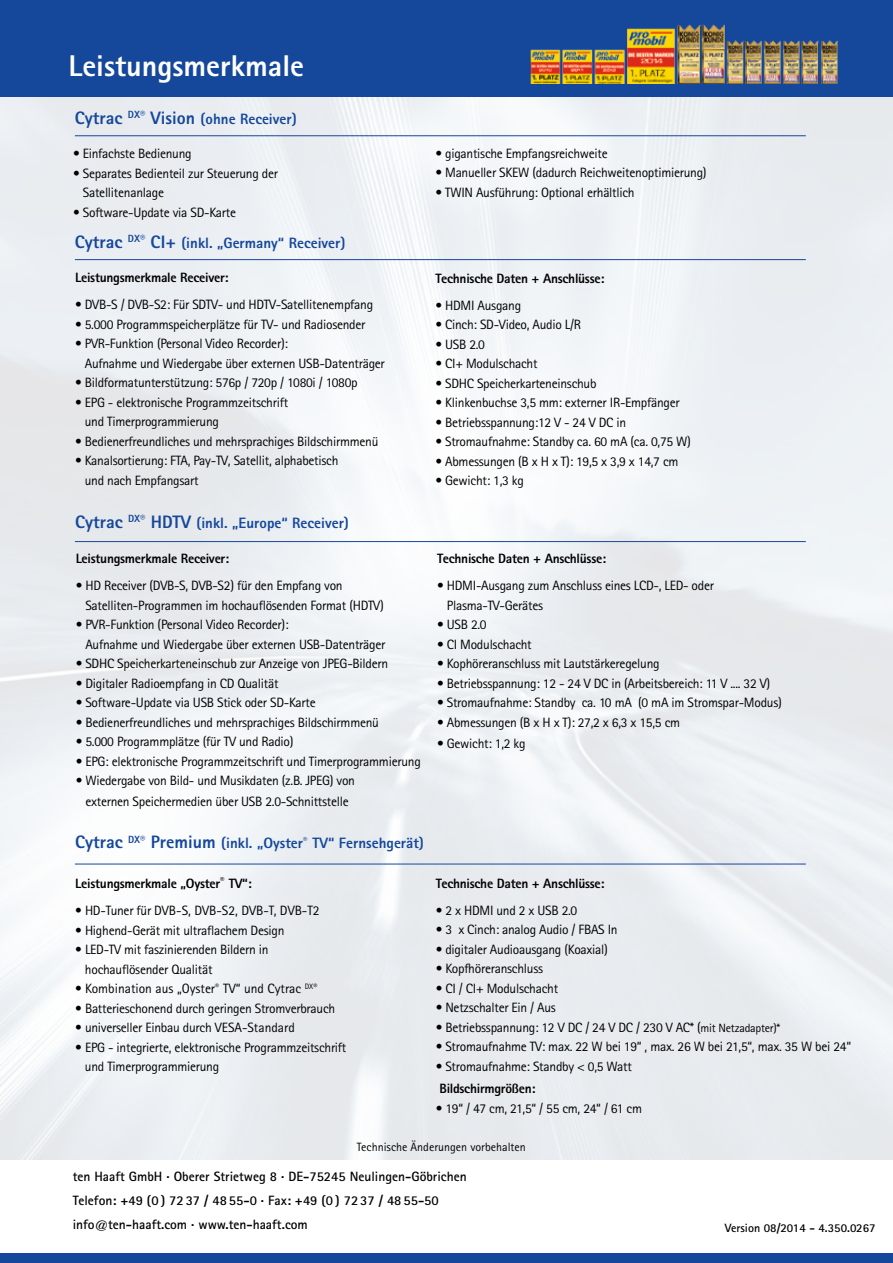
<style>
.page{position:relative;width:893px;height:1263px;background:#fff}
.page>*{position:absolute;margin:0;border:0;box-sizing:border-box;transform-origin:0 0}
.t1{font:800 30px "Rotis Sans Serif";color:#fff}
.t2{font:800 15px "Rotis Sans Serif";color:#15479b}
.t3{font:13.5px/19.5px "Rotis Sans Serif";letter-spacing:-.02em;color:#000}
.t4{font:800 13.5px "Rotis Sans Serif";letter-spacing:-.02em;color:#000}
.t5{font:700 13.5px/24px "Rotis Sans Serif";color:#000}
.t6{font:13.5px "Rotis Sans Serif";color:#000}
.t7{font:13.5px "Rotis Sans Serif";color:#010101}
.t8{font:12px "Rotis Sans Serif";color:#000}
.t9{font:700 12px "Rotis Sans Serif";color:#010101}
.s1{font-size:18px}
.s2{color:#000}
.s3{font-size:12px}
</style>
<div class="page">
<div style="left:0;top:1253px;width:893px;height:10px;background:#15479b"></div>
<img style="left:0;top:96px;width:893px;height:1063px">
<div style="left:0;top:0;width:893px;height:96px;background:#15479b"></div>
<hr style="left:75px;top:135px;width:731px;height:1px;background:#15479b">
<hr style="left:75px;top:259px;width:731px;height:1px;background:#15479b">
<hr style="left:75px;top:541px;width:731px;height:1px;background:#15479b">
<hr style="left:75px;top:864px;width:731px;height:1px;background:#15479b">
<img style="left:530px;top:25px;width:308px;height:59px">
<h1 class="t1" style="left:68px;top:46px;width:237px">Leistungsmerkmale</h1>
<p class="t2" style="left:75px;top:109px;width:223px"><span class="s1">Cytrac</span> <sup>DX®</sup> <span class="s1">Vision</span> (ohne Receiver)</p>
<p class="t3" style="left:73px;top:144px;width:120px">• Einfachste Bedienung</p>
<p class="t3" style="left:83px;top:163px;width:197px;text-indent:-10px">• Separates Bedienteil zur Steuerung der<br>Satellitenanlage</p>
<p class="t3" style="left:73px;top:202px;width:164px">• Software-Update via SD-Karte</p>
<p class="t2" style="left:75px;top:234px;width:272px"><span class="s1">Cytrac</span> <sup>DX®</sup> <span class="s1">CI+</span> (inkl. „Germany“ Receiver)</p>
<p class="t4" style="left:75px;top:269px;width:155px">Leistungsmerkmale Receiver:</p>
<p class="t3" style="left:75px;top:295px;width:300px">• DVB-S / DVB-S2: Für SDTV- und HDTV-Satellitenempfang</p>
<p class="t3" style="left:75px;top:314px;width:292px">• 5.000 Programmspeicherplätze für TV- und Radiosender</p>
<p class="t3" style="left:85px;top:334px;width:302px;text-indent:-10px">• PVR-Funktion (Personal Video Recorder):<br>Aufnahme und Wiedergabe über externen USB-Datenträger</p>
<p class="t3" style="left:75px;top:373px;width:284px">• Bildformatunterstützung: 576p / 720p / 1080i / 1080p</p>
<p class="t3" style="left:85px;top:392px;width:205px;text-indent:-10px">• EPG - elektronische Programmzeitschrift und Timerprogrammierung</p>
<p class="t3" style="left:75px;top:431px;width:305px">• Bedienerfreundliches und mehrsprachiges Bildschirmmenü</p>
<p class="t3" style="left:85px;top:451px;width:255px;text-indent:-10px">• Kanalsortierung: FTA, Pay-TV, Satellit, alphabetisch und nach Empfangsart</p>
<p class="t2" style="left:75px;top:513px;width:275px"><span class="s1">Cytrac</span> <sup>DX®</sup> <span class="s1">HDTV</span> (inkl. „Europe“ Receiver)</p>
<p class="t4" style="left:76px;top:550px;width:155px">Leistungsmerkmale Receiver:</p>
<p class="t3" style="left:85px;top:576px;width:300px;text-indent:-10px">• HD Receiver (DVB-S, DVB-S2) für den Empfang von<br>Satelliten-Programmen im hochauflösenden Format (HDTV)</p>
<p class="t3" style="left:85px;top:615px;width:302px;text-indent:-10px">• PVR-Funktion (Personal Video Recorder):<br>Aufnahme und Wiedergabe über externen USB-Datenträger</p>
<p class="t3" style="left:76px;top:654px;width:314px">• SDHC Speicherkarteneinschub zur Anzeige von JPEG-Bildern</p>
<p class="t3" style="left:76px;top:673px;width:204px">• Digitaler Radioempfang in CD Qualität</p>
<p class="t3" style="left:76px;top:693px;width:242px">• Software-Update via USB Stick oder SD-Karte</p>
<p class="t3" style="left:76px;top:712px;width:305px">• Bedienerfreundliches und mehrsprachiges Bildschirmmenü</p>
<p class="t3" style="left:76px;top:732px;width:219px">• 5.000 Programmplätze (für TV und Radio)</p>
<p class="t3" style="left:76px;top:751px;width:347px">• EPG: elektronische Programmzeitschrift und Timerprogrammierung</p>
<p class="t3" style="left:76px;top:770px;width:281px;line-height:21px;text-align:center">• Wiedergabe von Bild- und Musikdaten (z.B. JPEG) von externen Speichermedien über USB 2.0-Schnittstelle</p>
<p class="t2" style="left:75px;top:834px;width:350px"><span class="s1">Cytrac</span> <sup>DX®</sup> <span class="s1">Premium</span> (inkl. „Oyster<sup>®</sup> TV“ Fernsehgerät)</p>
<p class="t4" style="left:75px;top:875px;width:178px">Leistungsmerkmale „Oyster<sup>®</sup> TV“:</p>
<p class="t7" style="left:75px;top:903px;width:246px"><span class="s2">• HD-Tuner für</span> DVB-S, DVB-S2, DVB-T, DVB-T2</p>
<p class="t3" style="left:75px;top:920px;width:211px">• Highend-Gerät mit ultraflachem Design</p>
<p class="t3" style="left:85px;top:940px;width:185px;text-indent:-10px">• LED-TV mit faszinierenden Bildern in hochauflösender Qualität</p>
<p class="t6" style="left:75px;top:981px;width:243px">• Kombination aus „Oyster<sup>®</sup> TV“ und Cytrac <sup>DX®</sup></p>
<p class="t3" style="left:75px;top:998px;width:261px">• Batterieschonend durch geringen Stromverbrauch</p>
<p class="t3" style="left:75px;top:1018px;width:221px">• universeller Einbau durch VESA-Standard</p>
<p class="t3" style="left:85px;top:1037px;width:263px;text-indent:-10px">• EPG - integrierte, elektronische Programmzeitschrift und Timerprogrammierung</p>
<p class="t3" style="left:435px;top:143px;width:174px">• gigantische Empfangsreichweite</p>
<p class="t3" style="left:435px;top:163px;width:273px">• Manueller SKEW (dadurch Reichweitenoptimierung)</p>
<p class="t3" style="left:435px;top:182px;width:201px">• TWIN Ausführung: Optional erhältlich</p>
<p class="t4" style="left:435px;top:270px;width:170px">Technische Daten + Anschlüsse:</p>
<p class="t3" style="left:435px;top:296px;width:87px">• HDMI Ausgang</p>
<p class="t3" style="left:435px;top:315px;width:147px">• Cinch: SD-Video, Audio L/R</p>
<p class="t3" style="left:435px;top:335px;width:51px">• USB 2.0</p>
<p class="t3" style="left:435px;top:354px;width:104px">• CI+ Modulschacht</p>
<p class="t3" style="left:435px;top:374px;width:163px">• SDHC Speicherkarteneinschub</p>
<p class="t3" style="left:435px;top:393px;width:246px">• Klinkenbuchse 3,5 mm: externer IR-Empfänger</p>
<p class="t3" style="left:435px;top:412px;width:192px">• Betriebsspannung:12 V - 24 V DC in</p>
<p class="t3" style="left:435px;top:432px;width:257px">• Stromaufnahme: Standby ca. 60 mA (ca. 0,75 W)</p>
<p class="t3" style="left:435px;top:451px;width:244px">• Abmessungen (B x H x T): 19,5 x 3,9 x 14,7 cm</p>
<p class="t3" style="left:435px;top:471px;width:90px">• Gewicht: 1,3 kg</p>
<p class="t4" style="left:437px;top:550px;width:170px">Technische Daten + Anschlüsse:</p>
<p class="t3" style="left:447px;top:576px;width:269px;text-indent:-10px">• HDMI-Ausgang zum Anschluss eines LCD-, LED- oder<br>Plasma-TV-Gerätes</p>
<p class="t3" style="left:437px;top:615px;width:51px">• USB 2.0</p>
<p class="t3" style="left:437px;top:634px;width:96px">• CI Modulschacht</p>
<p class="t3" style="left:437px;top:654px;width:224px">• Kophöreranschluss mit Lautstärkeregelung</p>
<p class="t3" style="left:437px;top:673px;width:335px">• Betriebsspannung: 12 - 24 V DC in (Arbeitsbereich: 11 V .... 32 V)</p>
<p class="t3" style="left:437px;top:693px;width:346px">• Stromaufnahme: Standby ca. 10 mA (0 mA im Stromspar-Modus)</p>
<p class="t3" style="left:437px;top:712px;width:244px">• Abmessungen (B x H x T): 27,2 x 6,3 x 15,5 cm</p>
<p class="t3" style="left:437px;top:733px;width:90px">• Gewicht: 1,2 kg</p>
<p class="t4" style="left:436px;top:875px;width:170px">Technische Daten + Anschlüsse:</p>
<p class="t3" style="left:436px;top:900px;width:143px">• 2 x HDMI und 2 x USB 2.0</p>
<p class="t3" style="left:436px;top:920px;width:183px">• 3 x Cinch: analog Audio / FBAS In</p>
<p class="t3" style="left:436px;top:939px;width:174px">• digitaler Audioausgang (Koaxial)</p>
<p class="t3" style="left:436px;top:959px;width:109px">• Kopfhöreranschluss</p>
<p class="t3" style="left:436px;top:978px;width:124px">• CI / CI+ Modulschacht</p>
<p class="t3" style="left:436px;top:998px;width:122px">• Netzschalter Ein / Aus</p>
<p class="t3" style="left:436px;top:1017px;width:346px">• Betriebsspannung: 12 V DC / 24 V DC / 230 V AC* (<span class="s3">mit Netzadapter)*</span></p>
<p class="t3" style="left:436px;top:1037px;width:417px">• Stromaufnahme TV: max. 22 W bei 19“ , max. 26 W bei 21,5“, max. 35 W bei 24“</p>
<p class="t3" style="left:436px;top:1056px;width:198px">• Stromaufnahme: Standby &lt; 0,5 Watt</p>
<p class="t4" style="left:439px;top:1080px;width:98px">Bildschirmgrößen:</p>
<p class="t3" style="left:436px;top:1098px;width:208px">• 19“ / 47 cm, 21,5“ / 55 cm, 24“ / 61 cm</p>
<p class="t8" style="left:357px;top:1139px;width:171px">Technische Änderungen vorbehalten</p>
<p class="t5" style="left:73px;top:1164px;width:395px">ten Haaft GmbH . Oberer Strietweg 8 . DE-75245 Neulingen-Göbrichen<br>Telefon: +49 (0 ) 72 37 / 48 55-0 . Fax: +49 (0 ) 72 37 / 48 55-50 info@ten-haaft.com . www.ten-haaft.com</p>
<p class="t9" style="left:725px;top:1220px;width:152px">Version 08/2014 - 4.350.0267</p>
</div>
